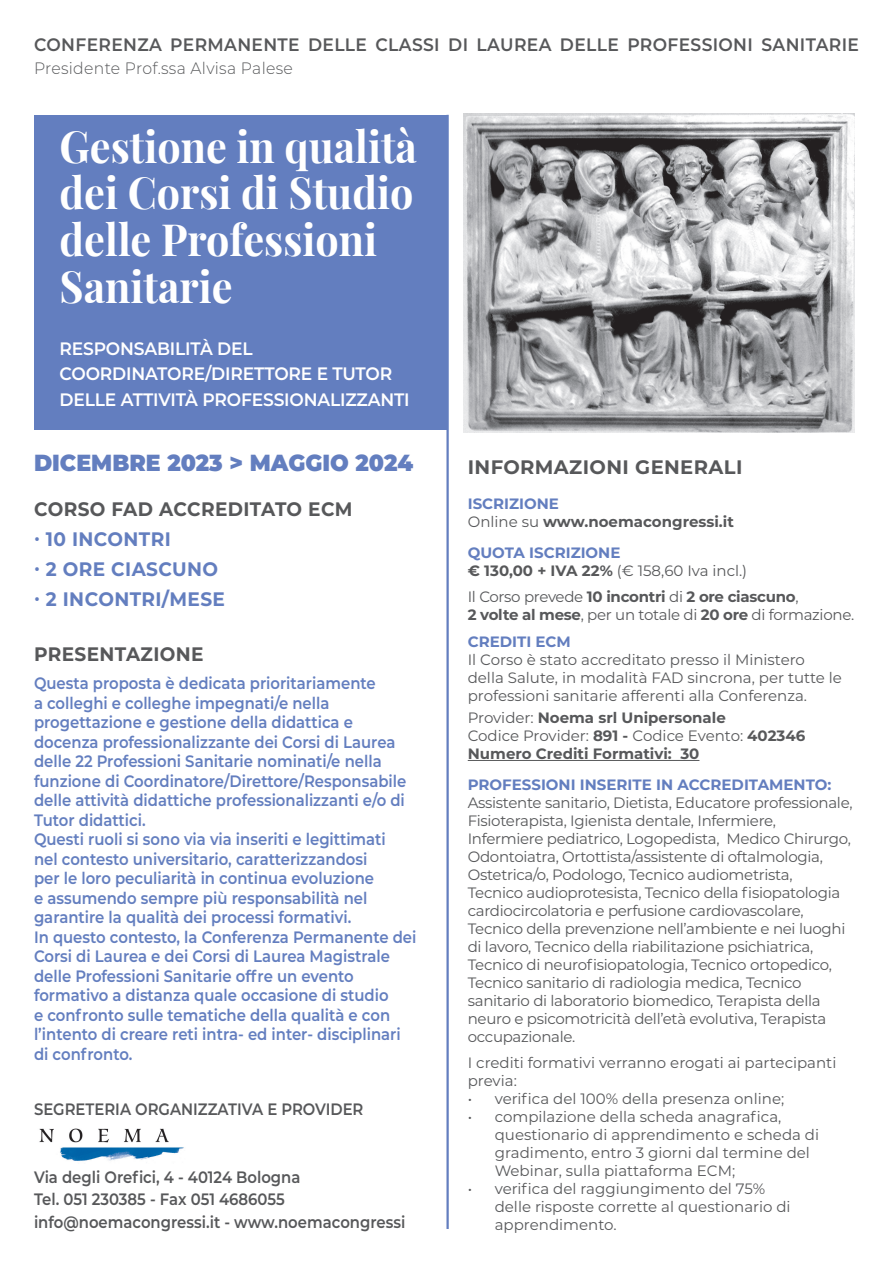
<style>
.page{position:relative;width:893px;height:1263px;background:#fff}
.page>*{position:absolute;margin:0;border:0;box-sizing:border-box;transform-origin:0 0}
.Body_Text{font:43.5px/46.8px "Playfair Display";color:#fff;scale:.95 1}
.Body_Text-2{font:900 23.25px "Montserrat";color:#637ebf;scale:.95 1}
.Body_Text-3{font:700 19.5px/30px "Montserrat";letter-spacing:.02em;color:#637ebf;scale:.95 1}
.Body_Text-4{font:700 19.5px "Montserrat";letter-spacing:.02em;color:#57585a;scale:.95 1}
.Body_Text-5{font:700 19.5px "Montserrat";letter-spacing:.02em;color:#57585a}
.Body_Text-6{font:600 18px/25.5px "Montserrat";letter-spacing:-.01em;color:#fff;scale:.95 1}
.Body_Text-7{font:600 18px "Montserrat";letter-spacing:.02em;color:#57585a;scale:.95 1}
.Body_Text-8{font:600 16.5px/19.5px "Montserrat";color:#637ebf;scale:.9 1}
.Body_Text-9{font:600 16.5px "Montserrat";color:#57585a;scale:.9 1}
.Body_Text-10{font:300 16.5px "Montserrat";letter-spacing:.02em;color:#57585a;scale:.95 1}
.Body_Text-11{font:15px/18px "Montserrat";letter-spacing:-.02em;color:#57585a}
.Body_Text-12{font:15px/18px "Montserrat";color:#57585a}
.Body_Text-13{font:700 15px/18px "Montserrat";color:#57585a}
.Body_Text-14{font:700 15px "Montserrat";color:#637ebf}
.s1{font-weight:400}
.s2{font-weight:700}
.s3{font-weight:700;color:#637ebf}
</style>
<div class="page">
<img style="left:463px;top:114px;width:392px;height:318px">
<div style="left:34px;top:115px;width:412px;height:314px;background:#637ebf"></div>
<img style="left:39px;top:1128px;width:145px;height:33px">
<hr style="left:468px;top:760px;width:231px;height:1px;background:#57585a">
<hr style="left:446px;top:115px;width:3px;height:1114px;background:#637ebf">
<p class="Body_Text-7" style="left:34px;top:32px;width:870px">CONFERENZA PERMANENTE DELLE CLASSI DI LAUREA DELLE PROFESSIONI SANITARIE</p>
<p class="Body_Text-10" style="left:34px;top:57px;width:274px">Presidente Prof.ssa Alvisa Palese</p>
<p class="Body_Text" style="left:60px;top:119px;width:378px">Gestione in qualità dei Corsi di Studio delle Professioni<br>Sanitarie</p>
<p class="Body_Text-6" style="left:60px;top:335px;width:370px">RESPONSABILITÀ DEL<br>COORDINATORE/DIRETTORE E TUTOR<br>DELLE ATTIVITÀ PROFESSIONALIZZANTI</p>
<p class="Body_Text-2" style="left:34px;top:446px;width:401px">DICEMBRE 2023 &gt; MAGGIO 2024</p>
<p class="Body_Text-4" style="left:34px;top:495px;width:337px">CORSO FAD ACCREDITATO ECM</p>
<p class="Body_Text-3" style="left:34px;top:523px;width:146px">· 10 INCONTRI</p>
<p class="Body_Text-3" style="left:34px;top:553px;width:203px">· 2 ORE CIASCUNO · 2 INCONTRI/MESE</p>
<p class="Body_Text-4" style="left:34px;top:640px;width:180px">PRESENTAZIONE</p>
<p class="Body_Text-8" style="left:34px;top:673px;width:415px">Questa proposta è dedicata prioritariamente<br>a colleghi e colleghe impegnati/e nella progettazione e gestione della didattica e docenza professionalizzante dei Corsi di Laurea delle 22 Professioni Sanitarie nominati/e nella funzione di Coordinatore/Direttore/Responsabile delle attività didattiche professionalizzanti e/o di Tutor didattici.</p>
<p class="Body_Text-8" style="left:34px;top:829px;width:392px">Questi ruoli si sono via via inseriti e legittimati nel contesto universitario, caratterizzandosi per le loro peculiarità in continua evoluzione e assumendo sempre più responsabilità nel garantire la qualità dei processi formativi.</p>
<p class="Body_Text-8" style="left:34px;top:926px;width:426px">In questo contesto, la Conferenza Permanente dei Corsi di Laurea e dei Corsi di Laurea Magistrale delle Professioni Sanitarie offre un evento formativo a distanza quale occasione di studio<br>e confronto sulle tematiche della qualità e con l’intento di creare reti intra- ed inter- disciplinari di confronto.</p>
<p class="Body_Text-9" style="left:34px;top:1098px;width:368px">SEGRETERIA ORGANIZZATIVA E PROVIDER</p>
<p class="Body_Text-9" style="left:34px;top:1165px;width:298px">Via degli Orefici, 4 - 40124 Bologna</p>
<p class="Body_Text-9" style="left:34px;top:1188px;width:280px">Tel. 051 230385 - Fax 051 4686055</p>
<p class="Body_Text-9" style="left:34px;top:1210px;width:414px">info@noemacongressi.it - www.noemacongressi</p>
<p class="Body_Text-5" style="left:468px;top:453px;width:276px">INFORMAZIONI GENERALI</p>
<p class="Body_Text-14" style="left:468px;top:493px;width:93px">ISCRIZIONE</p>
<p class="Body_Text-13" style="left:468px;top:512px;width:268px"><span class="s1">Online su</span> www.noemacongressi.it</p>
<p class="Body_Text-14" style="left:468px;top:541px;width:154px">QUOTA ISCRIZIONE</p>
<p class="Body_Text-12" style="left:468px;top:561px;width:281px"><span class="s2">€ 130,00 + IVA 22%</span> (€ 158,60 Iva incl.)</p>
<p class="Body_Text-11" style="left:468px;top:587px;width:388px">Il Corso prevede <span class="s2">10 incontri</span> di <span class="s2">2 ore ciascuno</span>,<br><span class="s2">2 volte al mese</span>, per un totale di <span class="s2">20 ore</span> di formazione.</p>
<p class="Body_Text-12" style="left:468px;top:632px;width:376px"><span class="s3">CREDITI ECM<br></span>Il Corso è stato accreditato presso il Ministero della Salute, in modalità FAD sincrona, per tutte le professioni sanitarie afferenti alla Conferenza.</p>
<p class="Body_Text-13" style="left:468px;top:708px;width:339px"><span class="s1">Provider:</span> Noema srl Unipersonale<br><span class="s1">Codice Provider:</span> 891 - <span class="s1">Codice Evento:</span> 402346<br>Numero Crediti Formativi: 30</p>
<p class="Body_Text-14" style="left:468px;top:773px;width:365px">PROFESSIONI INSERITE IN ACCREDITAMENTO:</p>
<p class="Body_Text-11" style="left:468px;top:793px;width:386px">Assistente sanitario, Dietista, Educatore professionale, Fisioterapista, Igienista dentale, Infermiere, Infermiere pediatrico, Logopedista, Medico Chirurgo, Odontoiatra, Ortottista/assistente di oftalmologia, Ostetrica/o, Podologo, Tecnico audiometrista,<br>Tecnico audioprotesista, Tecnico della fisiopatologia cardiocircolatoria e perfusione cardiovascolare, Tecnico della prevenzione nell’ambiente e nei luoghi di lavoro, Tecnico della riabilitazione psichiatrica, Tecnico di neurofisiopatologia, Tecnico ortopedico, Tecnico sanitario di radiologia medica, Tecnico sanitario di laboratorio biomedico, Terapista della neuro e psicomotricità dell’età evolutiva, Terapista occupazionale.</p>
<p class="Body_Text-12" style="left:468px;top:1053px;width:370px">I crediti formativi verranno erogati ai partecipanti previa:</p>
<p class="Body_Text-12" style="left:468px;top:1089px;width:318px">• verifica del 100% della presenza online;</p>
<p class="Body_Text-12" style="left:495px;top:1107px;width:326px;text-indent:-27px">• compilazione della scheda anagrafica, questionario di apprendimento e scheda di gradimento, entro 3 giorni dal termine del Webinar, sulla piattaforma ECM;</p>
<p class="Body_Text-12" style="left:495px;top:1179px;width:297px;text-indent:-27px">• verifica del raggiungimento del 75% delle risposte corrette al questionario di apprendimento.</p>
</div>
